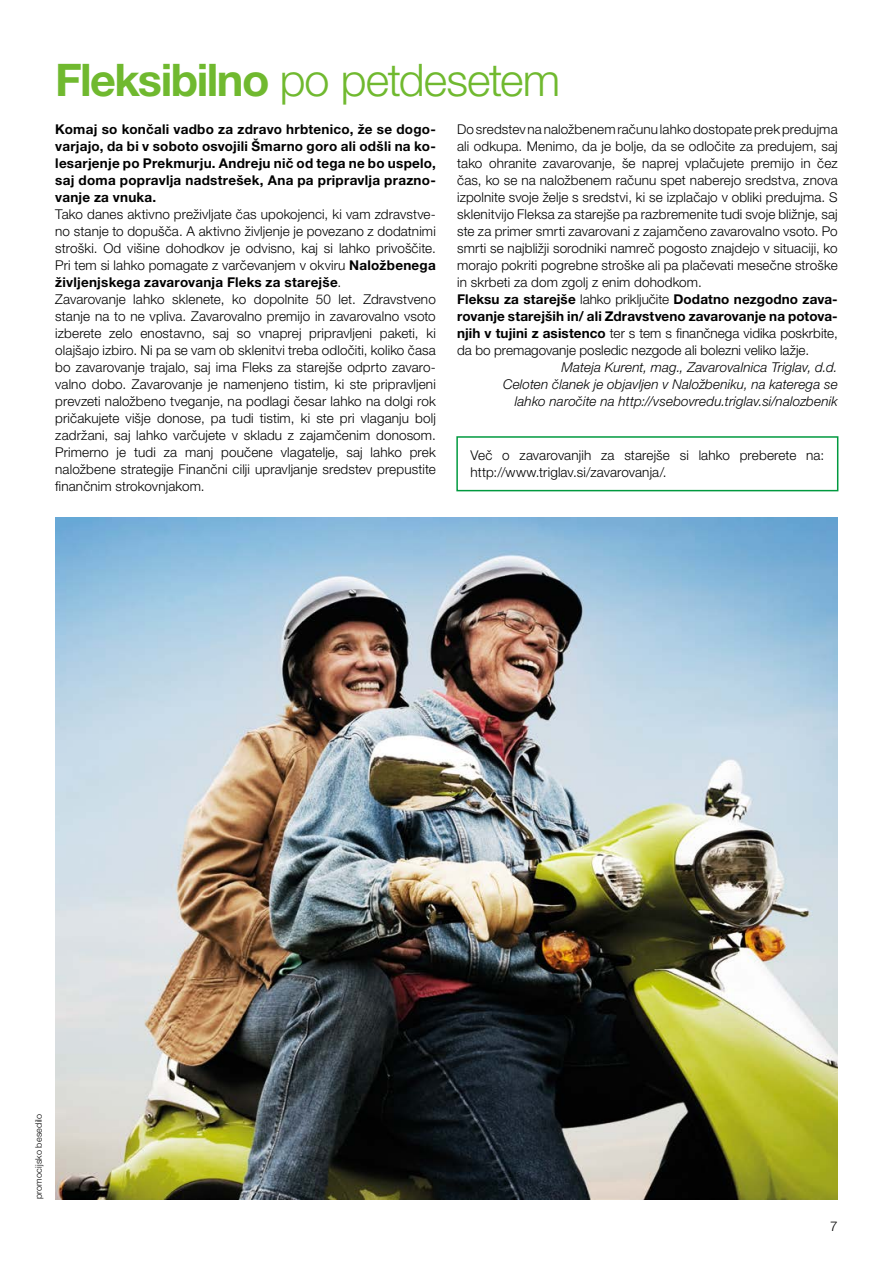
<style>
.page{position:relative;width:893px;height:1263px;background:#fff}
.page>*{position:absolute;margin:0;border:0;box-sizing:border-box;transform-origin:0 0}
.t1{font:300 45px "Helvetica Neue LT Pro";letter-spacing:-.02em;color:#70b92f}
.t2{font:300 13.5px/17px "Helvetica Neue LT Pro";letter-spacing:.01em;color:#000}
.t3{font:700 13.5px/17px "Helvetica Neue LT Pro";letter-spacing:.02em;color:#000;text-align:justify}
.t4{font:italic 300 13.5px/17px "Helvetica Neue LT Pro";letter-spacing:.01em;color:#000;text-align:right}
.t5{font:300 9px "Helvetica Neue LT Pro";letter-spacing:.025em;color:#000}
.s1{font-weight:700}
</style>
<div class="page">
<img style="left:55px;top:517px;width:783px;height:682px">
<div style="left:456px;top:436px;width:382px;height:55px;border:2px solid #00993f"></div>
<h1 class="t1" style="left:55px;top:52px;width:506px"><span class="s1">Fleksibilno</span> po petdesetem</h1>
<p class="t3" style="left:55px;top:121px;width:382px">Komaj so končali vadbo za zdravo hrbtenico, že se dogo&shy;varjajo, da bi v soboto osvojili Šmarno goro ali odšli na ko&shy;lesarjenje po Prekmurju. Andreju nič od tega ne bo uspelo, saj doma popravlja nadstrešek, Ana pa pripravlja prazno&shy;vanje za vnuka.</p>
<p class="t2" style="left:55px;top:206px;width:382px">Tako danes aktivno preživljate čas upokojenci, ki vam zdravstve&shy;no stanje to dopušča. A aktivno življenje je povezano z dodatnimi stroški. Od višine dohodkov je odvisno, kaj si lahko privoščite.<br>Pri tem si lahko pomagate z varčevanjem v okviru <span class="s1">Naložbenega življenjskega zavarovanja Fleks za starejše</span>.<br>Zavarovanje lahko sklenete, ko dopolnite 50 let. Zdravstveno stanje na to ne vpliva. Zavarovalno premijo in zavarovalno vsoto izberete zelo enostavno, saj so vnaprej pripravljeni paketi, ki olajšajo izbiro. Ni pa se vam ob sklenitvi treba odločiti, koliko časa bo zavarovanje trajalo, saj ima Fleks za starejše odprto zavaro&shy;valno dobo. Zavarovanje je namenjeno tistim, ki ste pripravljeni prevzeti naložbeno tveganje, na podlagi česar lahko na dolgi rok pričakujete višje donose, pa tudi tistim, ki ste pri vlaganju bolj zadržani, saj lahko varčujete v skladu z zajamčenim donosom.<br>Primerno je tudi za manj poučene vlagatelje, saj lahko prek naložbene strategije Finančni cilji upravljanje sredstev prepustite finančnim strokovnjakom.</p>
<p class="t2" style="left:457px;top:121px;width:382px">Do sredstev na naložbenem računu lahko dostopate prek predujma ali odkupa. Menimo, da je bolje, da se odločite za predujem, saj tako ohranite zavarovanje, še naprej vplačujete premijo in čez čas, ko se na naložbenem računu spet naberejo sredstva, znova izpolnite svoje želje s sredstvi, ki se izplačajo v obliki predujma. S sklenitvijo Fleksa za starejše pa razbremenite tudi svoje bližnje, saj ste za primer smrti zavarovani z zajamčeno zavarovalno vsoto. Po smrti se najbližji sorodniki namreč pogosto znajdejo v situaciji, ko morajo pokriti pogrebne stroške ali pa plačevati mesečne stroške in skrbeti za dom zgolj z enim dohodkom.<br><span class="s1">Fleksu za starejše</span> lahko priključite <span class="s1">Dodatno nezgodno zava&shy;rovanje starejših in/ ali Zdravstveno zavarovanje na potova&shy;njih v tujini z asistenco</span> ter s tem s finančnega vidika poskrbite, da bo premagovanje posledic nezgode ali bolezni veliko lažje.</p>
<p class="t4" style="left:503px;top:359px;width:336px">Mateja Kurent, mag., Zavarovalnica Triglav, d.d.<br>Celoten članek je objavljen v Naložbeniku, na katerega se lahko naročite na http://vsebovredu.triglav.si/nalozbenik</p>
<p class="t2" style="left:471px;top:447px;width:355px">Več o zavarovanjih za starejše si lahko preberete na: http://www.triglav.si/zavarovanja/.</p>
<p class="t5" style="left:33px;top:1199px;width:87px;rotate:-90deg">promocijsko besedilo</p>
<p class="t2" style="left:830px;top:1217px;width:9px">7</p>
</div>
